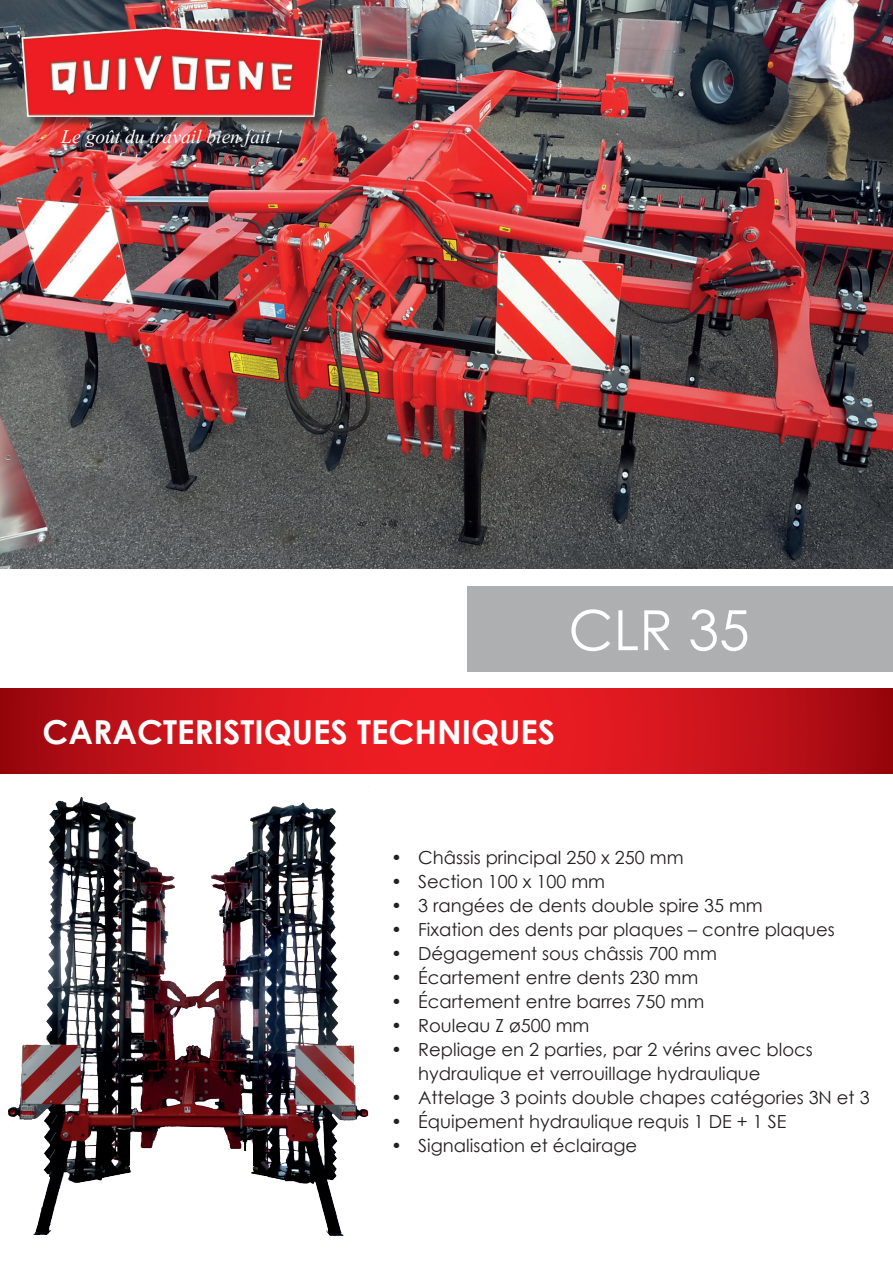
<style>
.page{position:relative;width:893px;height:1263px;background:#fff}
.page>*{position:absolute;margin:0;border:0;box-sizing:border-box;transform-origin:0 0}
.t1{font:55.5px "Century Gothic";color:#fff}
.t2{font:700 33px "Century Gothic";color:#fff}
.t3{font:24px "Vijaya";color:#fff}
.t4{font:18px/24px "Century Gothic";color:#231f20}
</style>
<div class="page">
<img style="left:0;top:0;width:893px;height:569px">
<div style="left:468px;top:587px;width:425px;height:85px;background:#adafb1"></div>
<div style="left:22px;top:28px;width:311px;height:99px;background:#231f20;opacity:.6"></div>
<img style="left:21px;top:27px;width:301px;height:90px">
<svg style="left:0;top:689px;width:893px;height:85px;background:#cf141b"></svg>
<img style="left:9px;top:796px;width:360px;height:441px">
<h3 class="t3" style="left:61px;top:118px;width:223px">Le goût du travail bien fait !</h3>
<h1 class="t1" style="left:568px;top:591px;width:183px">CLR 35</h1>
<h2 class="t2" style="left:43px;top:707px;width:514px">CARACTERISTIQUES TECHNIQUES</h2>
<p class="t4" style="left:391px;top:845px;width:294px">• Châssis principal 250 x 250 mm</p>
<p class="t4" style="left:391px;top:869px;width:215px">• Section 100 x 100 mm</p>
<p class="t4" style="left:391px;top:893px;width:373px">• 3 rangées de dents double spire 35 mm</p>
<p class="t4" style="left:391px;top:917px;width:445px">• Fixation des dents par plaques – contre plaques</p>
<p class="t4" style="left:391px;top:941px;width:327px">• Dégagement sous châssis 700 mm</p>
<p class="t4" style="left:391px;top:965px;width:309px">• Écartement entre dents 230 mm</p>
<p class="t4" style="left:391px;top:989px;width:315px">• Écartement entre barres 750 mm</p>
<p class="t4" style="left:391px;top:1013px;width:200px">• Rouleau Z ø500 mm</p>
<p class="t4" style="left:418px;top:1037px;width:396px;text-indent:-27px">• Repliage en 2 parties, par 2 vérins avec blocs hydraulique et verrouillage hydraulique</p>
<p class="t4" style="left:391px;top:1085px;width:480px">• Attelage 3 points double chapes catégories 3N et 3</p>
<p class="t4" style="left:391px;top:1109px;width:397px">• Équipement hydraulique requis 1 DE + 1 SE</p>
<p class="t4" style="left:391px;top:1133px;width:248px">• Signalisation et éclairage</p>
</div>
